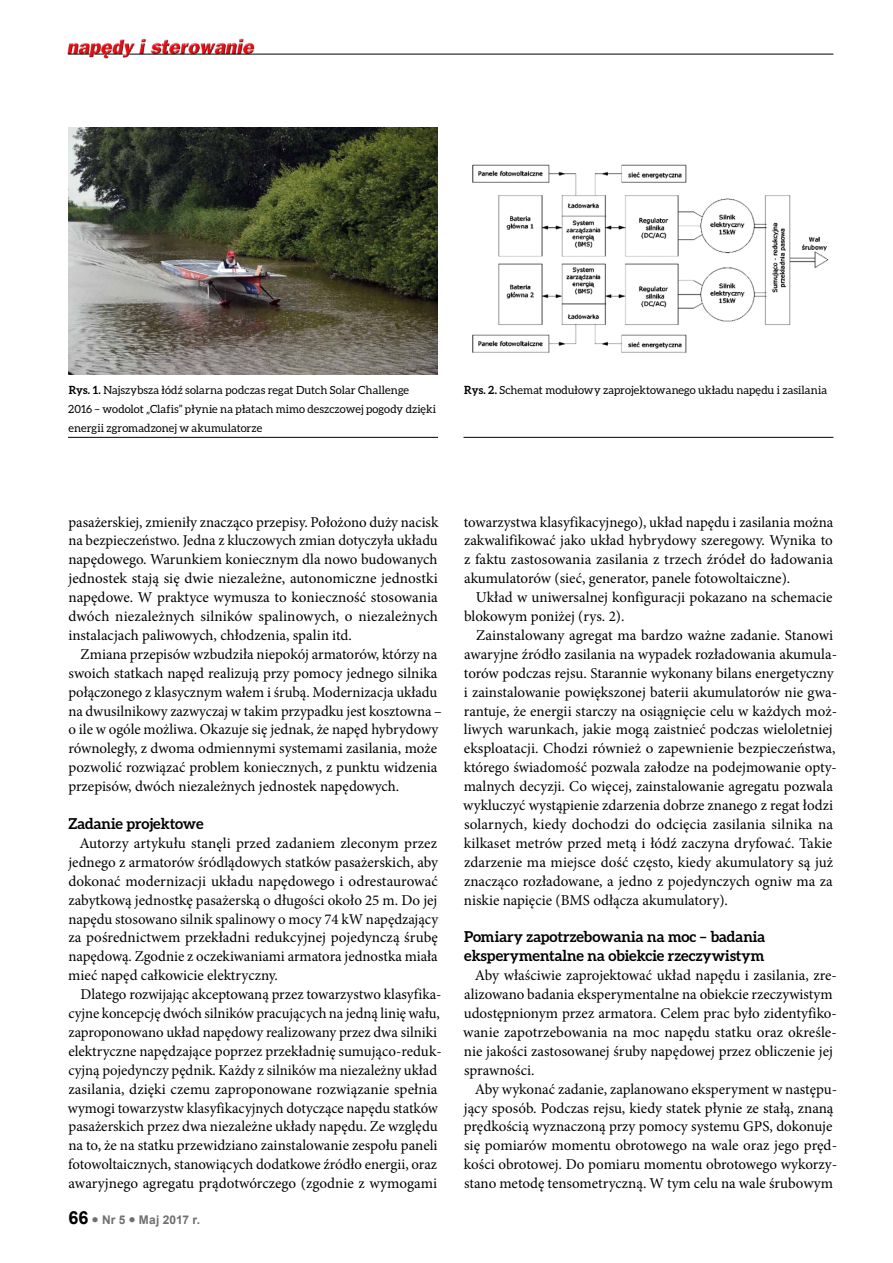
<style>
.page{position:relative;width:893px;height:1263px;background:#fff}
.page>*{position:absolute;margin:0;border:0;box-sizing:border-box;transform-origin:0 0}
.t1{font:15px/18.9px "Minion Pro";color:#000}
.t2{font:700 15px/18.9px "Aleo";color:#000}
.t3{font:700 12px "Arial";letter-spacing:.015em;color:#706f6f}
.t4{font:11.25px/18.9px "Aleo";letter-spacing:.005em;color:#000}
.s1{font-weight:700}
.s2{font-size:18px;color:#000}
</style>
<div class="page">
<img style="left:67px;top:38px;width:190px;height:21px">
<hr style="left:129px;top:54px;width:704px;height:1px;background:#000">
<svg style="left:68px;top:54px;width:55px;height:1px"></svg>
<hr style="left:463px;top:437px;width:370px;height:1px;background:#000">
<img style="left:472px;top:164px;width:357px;height:189px">
<hr style="left:68px;top:437px;width:370px;height:1px;background:#000">
<img style="left:68px;top:128px;width:370px;height:246px">
<p class="t4" style="left:69px;top:381px;width:342px"><span class="s1">Rys. 1.</span> Najszybsza łódź solarna podczas regat Dutch Solar Challenge</p>
<p class="t4" style="left:464px;top:381px;width:364px"><span class="s1">Rys. 2.</span> Schemat modułowy zaprojektowanego układu napędu i zasilania</p>
<p class="t4" style="left:68px;top:400px;width:369px">2016 – wodolot „Clafis” płynie na płatach mimo deszczowej pogody dzięki energii zgromadzonej w akumulatorze</p>
<p class="t1" style="left:68px;top:512px;width:372px;text-align:justify">pasażerskiej, zmieniły znacząco przepisy. Położono duży nacisk na bezpieczeństwo. Jedna z kluczowych zmian dotyczyła układu napędowego. Warunkiem koniecznym dla nowo budowanych jednostek stają się dwie niezależne, autonomiczne jednostki napędowe. W praktyce wymusza to konieczność stosowania dwóch niezależnych silników spalinowych, o niezależnych instalacjach paliwowych, chłodzenia, spalin itd.</p>
<p class="t1" style="left:68px;top:645px;width:375px;text-indent:12px">Zmiana przepisów wzbudziła niepokój armatorów, którzy na swoich statkach napęd realizują przy pomocy jednego silnika połączonego z klasycznym wałem i śrubą. Modernizacja układu na dwusilnikowy zazwyczaj w takim przypadku jest kosztowna – o ile w ogóle możliwa. Okazuje się jednak, że napęd hybrydowy równoległy, z dwoma odmiennymi systemami zasilania, może pozwolić rozwiązać problem koniecznych, z punktu widzenia przepisów, dwóch niezależnych jednostek napędowych.</p>
<p class="t2" style="left:68px;top:814px;width:137px">Zadanie projektowe</p>
<p class="t1" style="left:68px;top:834px;width:372px;text-align:justify;text-indent:11px">Autorzy artykułu stanęli przed zadaniem zleconym przez jednego z armatorów śródlądowych statków pasażerskich, aby dokonać modernizacji układu napędowego i odrestaurować zabytkową jednostkę pasażerską o długości około 25 m. Do jej napędu stosowano silnik spalinowy o mocy 74 kW napędzający za pośrednictwem przekładni redukcyjnej pojedynczą śrubę napędową. Zgodnie z oczekiwaniami armatora jednostka miała mieć napęd całkowicie elektryczny.</p>
<p class="t1" style="left:68px;top:985px;width:375px;text-indent:13px">Dlatego rozwijając akceptowaną przez towarzystwo klasyfika&shy;cyjne koncepcję dwóch silników pracujących na jedną linię wału, zaproponowano układ napędowy realizowany przez dwa silniki elektryczne napędzające poprzez przekładnię sumująco-reduk&shy;cyjną pojedynczy pędnik. Każdy z silników ma niezależny układ zasilania, dzięki czemu zaproponowane rozwiązanie spełnia wymogi towarzystw klasyfikacyjnych dotyczące napędu statków pasażerskich przez dwa niezależne układy napędu. Ze względu na to, że na statku przewidziano zainstalowanie zespołu paneli fotowoltaicznych, stanowiących dodatkowe źródło energii, oraz awaryjnego agregatu prądotwórczego (zgodnie z wymogami</p>
<p class="t3" style="left:68px;top:1212px;width:133px"><span class="s2">66</span> ● Nr 5 ● Maj 2017 r.</p>
<p class="t1" style="left:464px;top:512px;width:371px;text-align:justify">towarzystwa klasyfikacyjnego), układ napędu i zasilania można zakwalifikować jako układ hybrydowy szeregowy. Wynika to z faktu zastosowania zasilania z trzech źródeł do ładowania akumulatorów (sieć, generator, panele fotowoltaiczne).</p>
<p class="t1" style="left:464px;top:588px;width:370px;text-indent:12px">Układ w uniwersalnej konfiguracji pokazano na schemacie blokowym poniżej (rys. 2).</p>
<p class="t1" style="left:463px;top:626px;width:375px;text-indent:13px">Zainstalowany agregat ma bardzo ważne zadanie. Stanowi awaryjne źródło zasilania na wypadek rozładowania akumula&shy;torów podczas rejsu. Starannie wykonany bilans energetyczny i zainstalowanie powiększonej baterii akumulatorów nie gwa&shy;rantuje, że energii starczy na osiągnięcie celu w każdych moż&shy;liwych warunkach, jakie mogą zaistnieć podczas wieloletniej eksploatacji. Chodzi również o zapewnienie bezpieczeństwa, którego świadomość pozwala załodze na podejmowanie opty&shy;malnych decyzji. Co więcej, zainstalowanie agregatu pozwala wykluczyć wystąpienie zdarzenia dobrze znanego z regat łodzi solarnych, kiedy dochodzi do odcięcia zasilania silnika na kilkaset metrów przed metą i łódź zaczyna dryfować. Takie zdarzenie ma miejsce dość często, kiedy akumulatory są już znacząco rozładowane, a jedno z pojedynczych ogniw ma za niskie napięcie (BMS odłącza akumulatory).</p>
<p class="t2" style="left:464px;top:927px;width:303px">Pomiary zapotrzebowania na moc – badania eksperymentalne na obiekcie rzeczywistym</p>
<p class="t1" style="left:463px;top:966px;width:375px;text-indent:12px">Aby właściwie zaprojektować układ napędu i zasilania, zre&shy;alizowano badania eksperymentalne na obiekcie rzeczywistym udostępnionym przez armatora. Celem prac było zidentyfiko&shy;wanie zapotrzebowania na moc napędu statku oraz określe&shy;nie jakości zastosowanej śruby napędowej przez obliczenie jej sprawności.</p>
<p class="t1" style="left:464px;top:1079px;width:375px;text-indent:11px">Aby wykonać zadanie, zaplanowano eksperyment w następu&shy;jący sposób. Podczas rejsu, kiedy statek płynie ze stałą, znaną prędkością wyznaczoną przy pomocy systemu GPS, dokonuje się pomiarów momentu obrotowego na wale oraz jego pręd&shy;kości obrotowej. Do pomiaru momentu obrotowego wykorzy&shy;stano metodę tensometryczną. W tym celu na wale śrubowym</p>
</div>
